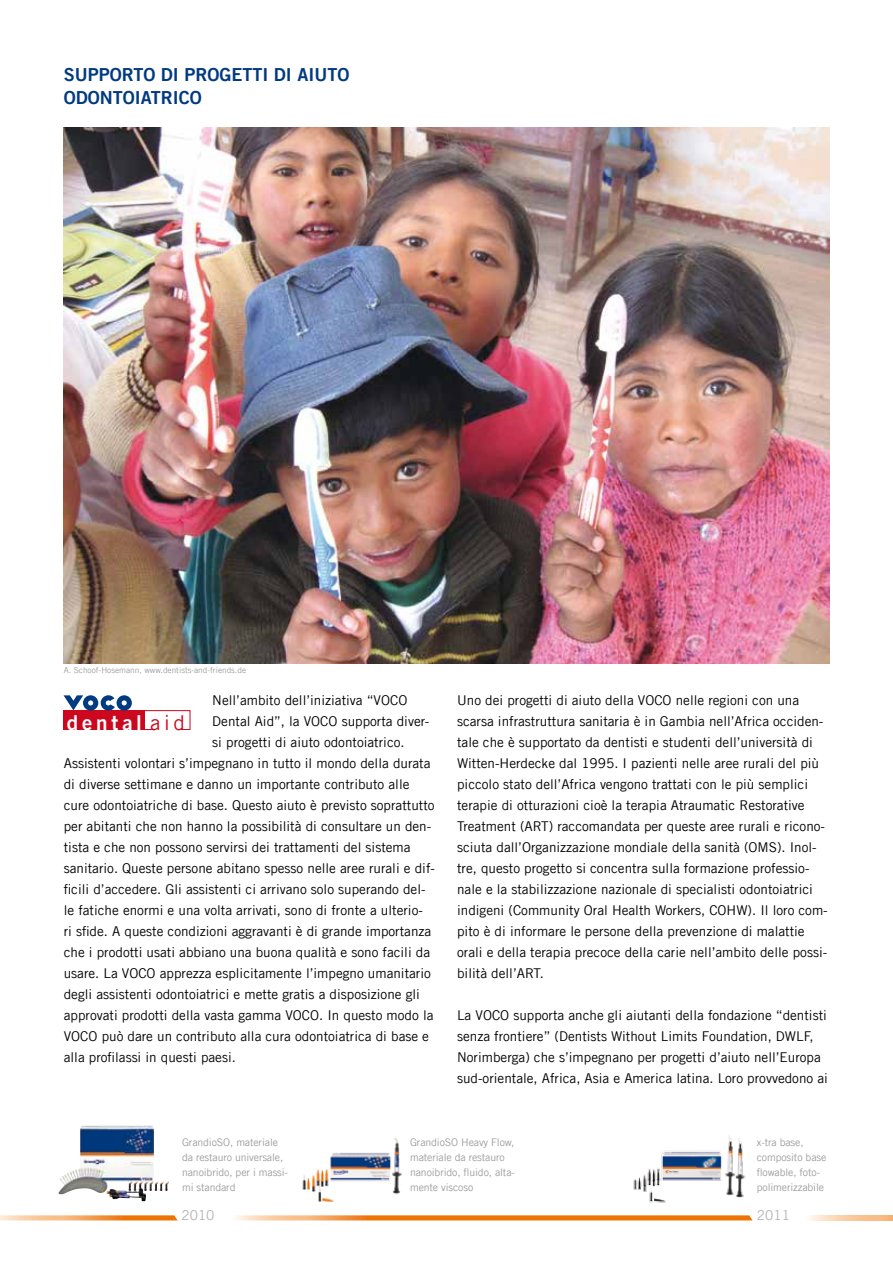
<style>
.page{position:relative;width:893px;height:1263px;background:#fff}
.page>*{position:absolute;margin:0;border:0;box-sizing:border-box;transform-origin:0 0}
.t1{font:20.55px "Trade Gothic LT Com Bd 2";letter-spacing:.185em;color:#fff}
.t2{font:18px/22.5px "Trade Gothic LT Com Bd 2";color:#003a80}
.t3{font:13.5px/21px "Trade Gothic LT Com";color:#000}
.t4{font:13.5px "Trade Gothic LT Com";color:#b1b3b4}
.t5{font:10.5px/15px "Trade Gothic LT Com";letter-spacing:-.01em;color:#9c9e9f}
.t6{font:8.25px "Trade Gothic LT Com";color:#9c9e9f}
.s1{font-family:"Trade Gothic LT Com";color:#cd071e}
</style>
<div class="page">
<img style="left:58px;top:1125px;width:88px;height:76px">
<img style="left:302px;top:1138px;width:99px;height:64px">
<svg style="left:0;top:1215px;width:178px;height:5px"></svg>
<svg style="left:235px;top:1215px;width:518px;height:5px;background:#f08e34"></svg>
<img style="left:64px;top:128px;width:765px;height:535px">
<div style="left:64px;top:710px;width:81px;height:20px;background:#cd071e"></div>
<div style="left:142px;top:710px;width:48px;height:20px;border:1px solid #cd071e"></div>
<hr style="left:155px;top:728px;width:26px;height:3px;background:#fff">
<svg style="left:64px;top:695px;width:68px;height:16px"></svg>
<img style="left:633px;top:1136px;width:113px;height:67px">
<svg style="left:809px;top:1215px;width:84px;height:5px"></svg>
<h2 class="t2" style="left:64px;top:63px;width:287px">SUPPORTO DI PROGETTI DI AIUTO<br>ODONTOIATRICO</h2>
<p class="t6" style="left:64px;top:665px;width:184px">A. Schoof-Hosemann, www.dentists-and-friends.de</p>
<p class="t3" style="left:212px;top:690px;width:197px">Nell’ambito dell’iniziativa “VOCO</p>
<p class="t3" style="left:212px;top:711px;width:218px">Dental Aid”, la VOCO supporta diver-</p>
<p class="t3" style="left:212px;top:732px;width:194px">si progetti di aiuto odontoiatrico.</p>
<p class="t3" style="left:64px;top:753px;width:368px">Assistenti volontari s’impegnano in tutto il mondo della durata</p>
<p class="t3" style="left:64px;top:774px;width:347px">di diverse settimane e danno un importante contributo alle</p>
<p class="t3" style="left:64px;top:795px;width:372px">cure odontoiatriche di base. Questo aiuto è previsto soprattutto</p>
<p class="t3" style="left:64px;top:816px;width:369px">per abitanti che non hanno la possibilità di consultare un den-</p>
<p class="t3" style="left:64px;top:837px;width:348px">tista e che non possono servirsi dei trattamenti del sistema</p>
<p class="t3" style="left:64px;top:858px;width:373px">sanitario. Queste persone abitano spesso nelle aree rurali e dif-</p>
<p class="t3" style="left:64px;top:879px;width:363px">ficili d’accedere. Gli assistenti ci arrivano solo superando del-</p>
<p class="t3" style="left:64px;top:900px;width:361px">le fatiche enormi e una volta arrivati, sono di fronte a ulterio-</p>
<p class="t3" style="left:64px;top:921px;width:369px">ri sfide. A queste condizioni aggravanti è di grande importanza</p>
<p class="t3" style="left:64px;top:942px;width:368px">che i prodotti usati abbiano una buona qualità e sono facili da</p>
<p class="t3" style="left:64px;top:963px;width:369px">usare. La VOCO apprezza esplicitamente l’impegno umanitario</p>
<p class="t3" style="left:64px;top:984px;width:358px">degli assistenti odontoiatrici e mette gratis a disposizione gli</p>
<p class="t3" style="left:64px;top:1005px;width:371px">approvati prodotti della vasta gamma VOCO. In questo modo la</p>
<p class="t3" style="left:64px;top:1026px;width:367px">VOCO può dare un contributo alla cura odontoiatrica di base e</p>
<p class="t3" style="left:64px;top:1047px;width:174px">alla profilassi in questi paesi.</p>
<h1 class="t1" style="left:67px;top:710px;width:120px">dental <span class="s1">aid</span></h1>
<p class="t3" style="left:457px;top:690px;width:372px">Uno dei progetti di aiuto della VOCO nelle regioni con una scarsa infrastruttura sanitaria è in Gambia nell’Africa occiden&shy;tale che è supportato da dentisti e studenti dell’università di Witten-Herdecke dal 1995. I pazienti nelle aree rurali del più piccolo stato dell’Africa vengono trattati con le più semplici terapie di otturazioni cioè la terapia Atraumatic Restorative Treatment (ART) raccomandata per queste aree rurali e ricono&shy;sciuta dall’Organizzazione mondiale della sanità (OMS). Inol&shy;tre, questo progetto si concentra sulla formazione professio&shy;nale e la stabilizzazione nazionale di specialisti odontoiatrici indigeni (Community Oral Health Workers, COHW). Il loro com&shy;pito è di informare le persone della prevenzione di malattie orali e della terapia precoce della carie nell’ambito delle possi&shy;bilità dell’ART.</p>
<p class="t3" style="left:457px;top:1005px;width:372px">La VOCO supporta anche gli aiutanti della fondazione “dentisti senza frontiere” (Dentists Without Limits Foundation, DWLF, Norimberga) che s’impegnano per progetti d’aiuto nell’Europa sud-orientale, Africa, Asia e America latina. Loro provvedono ai</p>
<p class="t5" style="left:182px;top:1134px;width:108px">GrandioSO, materiale da restauro universale, nanoibrido, per i massi&shy;mi standard</p>
<p class="t5" style="left:410px;top:1134px;width:106px">GrandioSO Heavy Flow, materiale da restauro nanoibrido, fluido, alta&shy;mente viscoso</p>
<p class="t4" style="left:182px;top:1207px;width:34px">2010</p>
<p class="t5" style="left:757px;top:1134px;width:71px">x-tra base, composito base flowable, foto&shy;polimerizzabile</p>
<p class="t4" style="left:757px;top:1207px;width:34px">2011</p>
</div>
